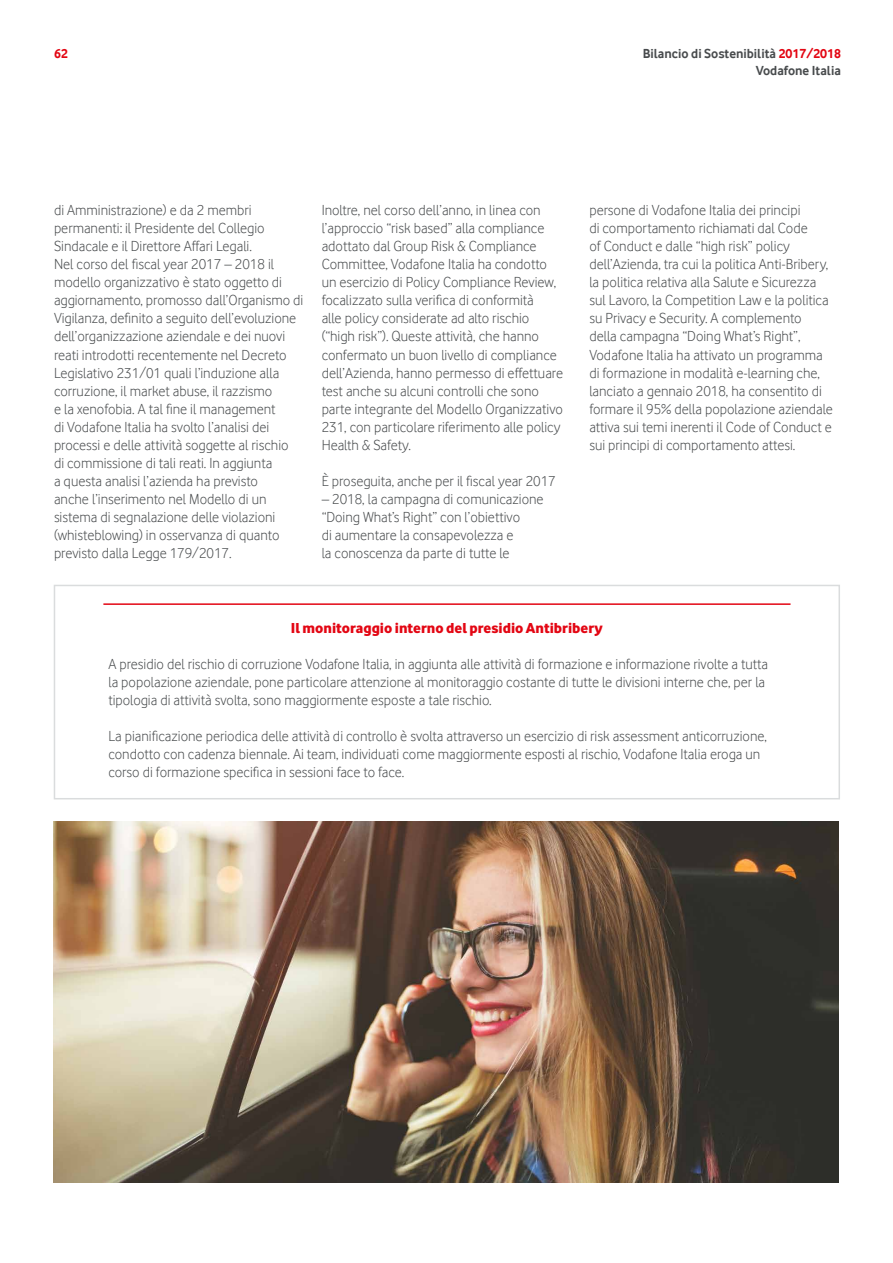
<style>
.page{position:relative;width:893px;height:1263px;background:#fff}
.page>*{position:absolute;margin:0;border:0;box-sizing:border-box;transform-origin:0 0}
.t1{font:15px/18px "Vodafone Lt";color:#484b4d}
.t2{font:700 15px "Vodafone Lt";color:#e30613}
.t3{font:700 13.5px/16.2px "Vodafone Rg";color:#484b4d;text-align:right}
.t4{font:700 13.5px "Vodafone Rg";color:#e30613}
.s1{color:#e30613}
</style>
<div class="page">
<div style="left:54px;top:585px;width:786px;height:214px;background:#fff;border:2px solid #dadcdd"></div>
<hr style="left:103px;top:603px;width:687px;height:2px;background:#e30613">
<img style="left:54px;top:821px;width:785px;height:361px">
<p class="t4" style="left:54px;top:46px;width:15px">62</p>
<p class="t3" style="left:643px;top:46px;width:200px">Bilancio di Sostenibilità <span class="s1">2017/2018<br></span>Vodafone Italia</p>
<p class="t1" style="left:54px;top:201px;width:251px">di Amministrazione) e da 2 membri permanenti: il Presidente del Collegio Sindacale e il Direttore Affari Legali.<br>Nel corso del fiscal year 2017 – 2018 il modello organizzativo è stato oggetto di aggiornamento, promosso dall’Organismo di Vigilanza, definito a seguito dell’evoluzione dell’organizzazione aziendale e dei nuovi reati introdotti recentemente nel Decreto Legislativo 231/01 quali l’induzione alla corruzione, il market abuse, il razzismo<br>e la xenofobia. A tal fine il management<br>di Vodafone Italia ha svolto l’analisi dei processi e delle attività soggette al rischio<br>di commissione di tali reati. In aggiunta<br>a questa analisi l’azienda ha previsto<br>anche l’inserimento nel Modello di un sistema di segnalazione delle violazioni (whisteblowing) in osservanza di quanto previsto dalla Legge 179/2017.</p>
<p class="t1" style="left:322px;top:201px;width:243px">Inoltre, nel corso dell’anno, in linea con l’approccio “risk based” alla compliance adottato dal Group Risk &amp; Compliance Committee, Vodafone Italia ha condotto un esercizio di Policy Compliance Review, focalizzato sulla verifica di conformità<br>alle policy considerate ad alto rischio (“high risk”). Queste attività, che hanno confermato un buon livello di compliance dell’Azienda, hanno permesso di effettuare test anche su alcuni controlli che sono parte integrante del Modello Organizzativo 231, con particolare riferimento alle policy Health &amp; Safety.</p>
<p class="t1" style="left:322px;top:471px;width:236px">È proseguita, anche per il fiscal year 2017</p>
<p class="t1" style="left:322px;top:489px;width:223px">– 2018, la campagna di comunicazione “Doing What’s Right” con l’obiettivo<br>di aumentare la consapevolezza e<br>la conoscenza da parte di tutte le</p>
<p class="t1" style="left:589px;top:201px;width:245px">persone di Vodafone Italia dei principi<br>di comportamento richiamati dal Code<br>of Conduct e dalle “high risk” policy dell’Azienda, tra cui la politica Anti-Bribery, la politica relativa alla Salute e Sicurezza sul Lavoro, la Competition Law e la politica su Privacy e Security. A complemento della campagna “Doing What’s Right”, Vodafone Italia ha attivato un programma di formazione in modalità e-learning che, lanciato a gennaio 2018, ha consentito di formare il 95% della popolazione aziendale attiva sui temi inerenti il Code of Conduct e sui principi di comportamento attesi.</p>
<p class="t2" style="left:291px;top:618px;width:313px">Il monitoraggio interno del presidio Antibribery</p>
<p class="t1" style="left:108px;top:655px;width:661px">A presidio del rischio di corruzione Vodafone Italia, in aggiunta alle attività di formazione e informazione rivolte a tutta la popolazione aziendale, pone particolare attenzione al monitoraggio costante di tutte le divisioni interne che, per la tipologia di attività svolta, sono maggiormente esposte a tale rischio.</p>
<p class="t1" style="left:108px;top:727px;width:660px">La pianificazione periodica delle attività di controllo è svolta attraverso un esercizio di risk assessment anticorruzione, condotto con cadenza biennale. Ai team, individuati come maggiormente esposti al rischio, Vodafone Italia eroga un corso di formazione specifica in sessioni face to face.</p>
</div>
